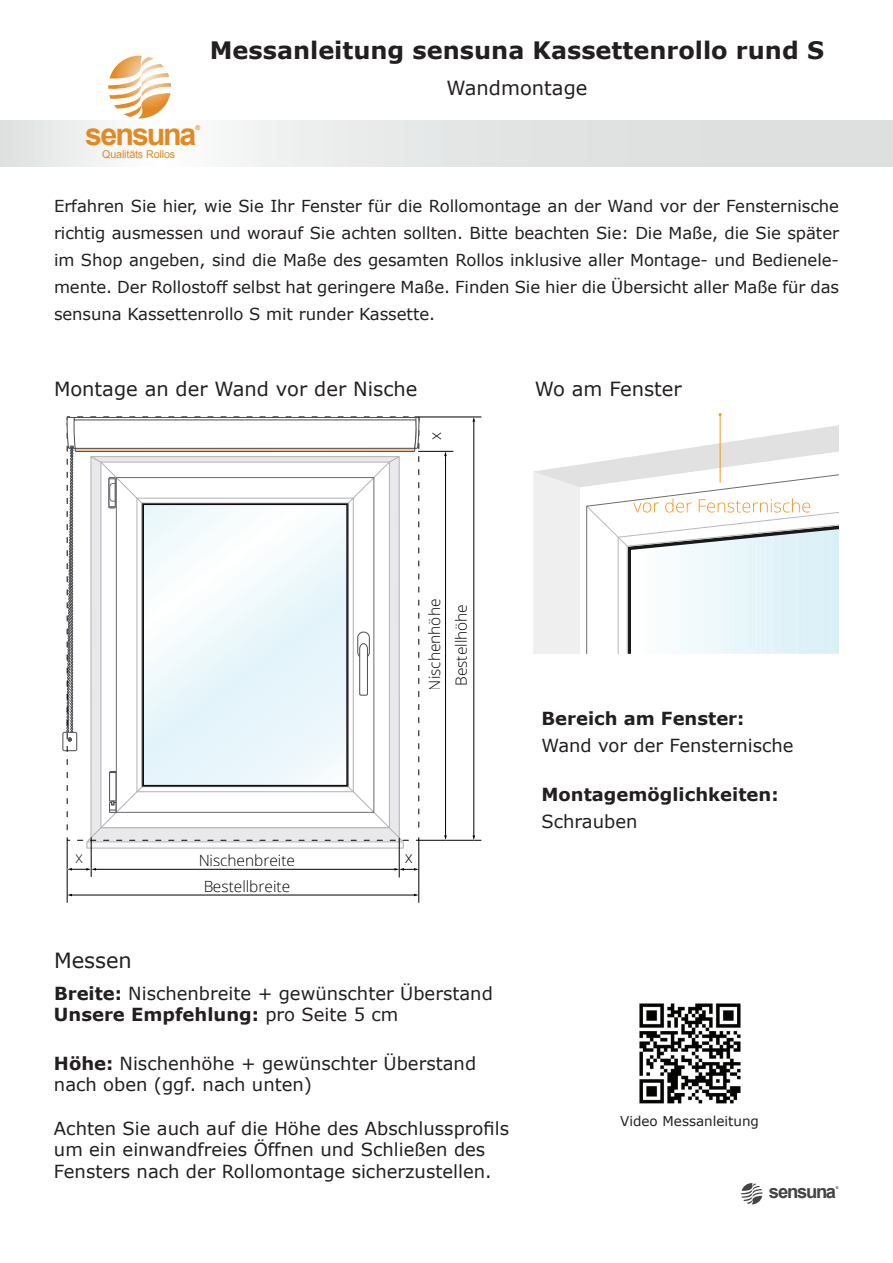
<style>
.page{position:relative;width:893px;height:1263px;background:#fff}
.page>*{position:absolute;margin:0;border:0;box-sizing:border-box;transform-origin:0 0}
.t1{font:700 30.45px "Arial";letter-spacing:-.07em;color:#e28924}
.t2{font:700 24px "Verdana";color:#231f20}
.t3{font:21px "Verdana";color:#231f20}
.t4{font:19.5px "Verdana";color:#231f20}
.t5{font:700 18.45px "Arial";letter-spacing:-.07em;color:#434445}
.t6{font:18px/21.6px "Verdana";color:#231f20}
.t7{font:700 18px "Verdana";color:#231f20}
.t8{font:16.5px/27px "Verdana";letter-spacing:-.005em;color:#231f20;text-align:justify}
.t9{font:300 16.2px "Open Sans";color:#231f20}
.t10{font:300 15.45px/26.4px "Open Sans";color:#000;text-align:center}
.t11{font:13.5px "Verdana";color:#231f20}
.t12{font:10.8px "Arial";letter-spacing:-.02em;color:#e28924}
.t13{font:700 6.45px "Arial";color:#e28924}
.t14{font:700 3.9px "Arial";color:#434445}
.s1{font-weight:700}
</style>
<div class="page">
<svg style="left:741px;top:1183px;width:21px;height:21px"></svg>
<svg style="left:0;top:120px;width:893px;height:47px"></svg>
<svg style="left:108px;top:70px;width:59px;height:48px"></svg>
<svg style="left:113px;top:41px;width:68px;height:68px"></svg>
<div style="left:533px;top:487px;width:47px;height:167px;background:#efeff0"></div>
<svg style="left:533px;top:425px;width:306px;height:62px"></svg>
<svg style="left:580px;top:452px;width:259px;height:35px;fill:#e1e1e1"></svg>
<svg style="left:586px;top:474px;width:253px;height:180px"></svg>
<hr style="left:720px;top:414px;width:1px;height:69px;background:#f3961e">
<svg style="left:62px;top:416px;width:420px;height:487px"></svg>
<div style="left:87px;top:842px;width:316px;height:6px;background:#f7f8f9"></div>
<div style="left:87px;top:842px;width:316px;height:6px;border:1px solid #aeb1b5"></div>
<hr style="left:67px;top:840px;width:1px;height:62px;background:#000">
<hr style="left:419px;top:840px;width:1px;height:62px;background:#000">
<hr style="left:419px;top:840px;width:62px;height:1px;background:#000">
<hr style="left:419px;top:417px;width:62px;height:1px;background:#000">
<hr style="left:91px;top:838px;width:1px;height:39px;background:#000">
<hr style="left:399px;top:838px;width:1px;height:39px;background:#000">
<hr style="left:418px;top:451px;width:35px;height:1px;background:#000">
<hr style="left:71px;top:895px;width:344px;height:1px;background:#000">
<hr style="left:95px;top:869px;width:300px;height:1px;background:#000">
<svg style="left:67px;top:868px;width:29px;height:2px"></svg>
<hr style="left:474px;top:421px;width:1px;height:415px;background:#000">
<svg style="left:472px;top:417px;width:3px;height:5px"></svg>
<svg style="left:472px;top:835px;width:3px;height:5px"></svg>
<hr style="left:445px;top:456px;width:1px;height:380px;background:#000">
<svg style="left:444px;top:451px;width:3px;height:5px"></svg>
<svg style="left:444px;top:835px;width:3px;height:5px"></svg>
<svg style="left:63px;top:732px;width:14px;height:19px"></svg>
<div style="left:63px;top:732px;width:14px;height:19px;border:1px solid #4b4d50;border-radius:2px"></div>
<svg style="left:67px;top:417px;width:353px;height:425px"></svg>
<img style="left:639px;top:1003px;width:102px;height:101px">
<svg style="left:394px;top:854px;width:25px;height:17px"></svg>
<svg style="left:433px;top:432px;width:8px;height:7px"></svg>
<p class="t13" style="left:195px;top:123px;width:6px">®</p>
<h1 class="t1" style="left:85px;top:114px;width:113px">sensuna</h1>
<p class="t12" style="left:102px;top:147px;width:74px">Qualitäts Rollos</p>
<h2 class="t2" style="left:210px;top:33px;width:616px">Messanleitung sensuna Kassettenrollo rund S</h2>
<p class="t4" style="left:447px;top:74px;width:142px">Wandmontage</p>
<p class="t8" style="left:54px;top:193px;width:787px">Erfahren Sie hier, wie Sie Ihr Fenster für die Rollomontage an der Wand vor der Fensternische richtig ausmessen und worauf Sie achten sollten. Bitte beachten Sie: Die Maße, die Sie später im Shop angeben, sind die Maße des gesamten Rollos inklusive aller Montage- und Bedienele&shy;mente. Der Rollostoff selbst hat geringere Maße. Finden Sie hier die Übersicht aller Maße für das sensuna Kassettenrollo S mit runder Kassette.</p>
<p class="t4" style="left:54px;top:375px;width:365px">Montage an der Wand vor der Nische</p>
<p class="t4" style="left:535px;top:375px;width:149px">Wo am Fenster</p>
<p class="t9" style="left:75px;top:846px;width:10px">x</p>
<p class="t10" style="left:198px;top:846px;width:98px">Nischenbreite</p>
<p class="t10" style="left:203px;top:873px;width:88px">Bestellbreite</p>
<p class="t10" style="left:421px;top:690px;width:93px;rotate:-90deg">Nischenhöhe<br>Bestellhöhe</p>
<p class="t7" style="left:541px;top:706px;width:204px">Bereich am Fenster:</p>
<p class="t6" style="left:541px;top:734px;width:254px">Wand vor der Fensternische</p>
<p class="t7" style="left:541px;top:781px;width:239px">Montagemöglichkeiten:</p>
<p class="t6" style="left:541px;top:810px;width:97px">Schrauben</p>
<p class="t3" style="left:54px;top:946px;width:79px">Messen</p>
<p class="t6" style="left:54px;top:982px;width:440px"><span class="s1">Breite:</span> Nischenbreite + gewünschter Überstand<br><span class="s1">Unsere Empfehlung:</span> pro Seite 5 cm</p>
<p class="t6" style="left:54px;top:1052px;width:424px"><span class="s1">Höhe:</span> Nischenhöhe + gewünschter Überstand nach oben (ggf. nach unten)</p>
<p class="t6" style="left:54px;top:1117px;width:457px">Achten Sie auch auf die Höhe des Abschlussprofils um ein einwandfreies Öffnen und Schließen des<br>Fensters nach der Rollomontage sicherzustellen.</p>
<p class="t11" style="left:620px;top:1112px;width:140px">Video Messanleitung</p>
<p class="t14" style="left:836px;top:1185px;width:4px">®</p>
<p class="t5" style="left:769px;top:1179px;width:69px">sensuna</p>
</div>
